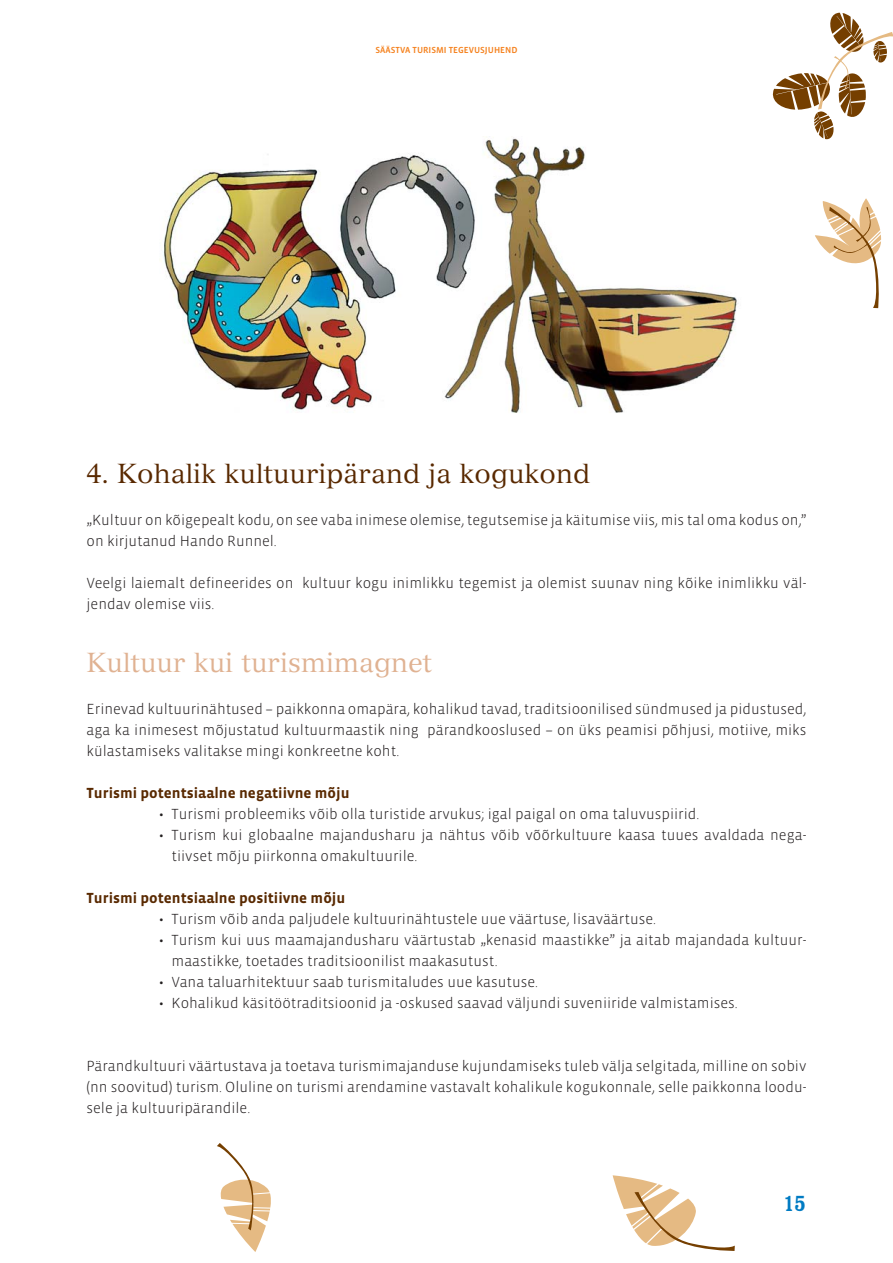
<style>
.page{position:relative;width:893px;height:1263px;background:#fff}
.page>*{position:absolute;margin:0;border:0;box-sizing:border-box;transform-origin:0 0}
.t1{font:27px "Versailles";color:#592900}
.t2{font:27px "Versailles";color:#e0b292}
.t3{font:24px "Rosewood Fill";color:#007bc3}
.t4{font:300 15px/21px "Vista Sans";color:#231f20}
.t5{font:700 15px "Vista Sans";color:#592900}
.t6{font:9px "Vista Sans Med";color:#f5821f}
</style>
<div class="page">
<svg style="left:217px;top:1143px;width:54px;height:109px"></svg>
<svg style="left:613px;top:1175px;width:122px;height:76px"></svg>
<svg style="left:772px;top:13px;width:121px;height:127px"></svg>
<svg style="left:815px;top:198px;width:67px;height:110px"></svg>
<div style="left:85px;top:136px;width:723px;height:326px;background:#fff"></div>
<img style="left:163px;top:137px;width:576px;height:276px">
<p class="t6" style="left:375px;top:46px;width:144px">SÄÄSTVA TURISMI TEGEVUSJUHEND</p>
<h1 class="t1" style="left:87px;top:463px;width:505px">4. Kohalik kultuuripärand ja kogukond</h1>
<p class="t4" style="left:87px;top:510px;width:721px">„Kultuur on kõigepealt kodu, on see vaba inimese olemise, tegutsemise ja käitumise viis, mis tal oma kodus on,” on kirjutanud Hando Runnel.</p>
<p class="t4" style="left:87px;top:573px;width:721px">Veelgi laiemalt defineerides on kultuur kogu inimlikku tegemist ja olemist suunav ning kõike inimlikku väl&shy;jendav olemise viis.</p>
<h1 class="t2" style="left:87px;top:652px;width:347px">Kultuur kui turismimagnet</h1>
<p class="t4" style="left:87px;top:699px;width:721px;text-align:justify">Erinevad kultuurinähtused – paikkonna omapära, kohalikud tavad, traditsioonilised sündmused ja pidustused, aga ka inimesest mõjustatud kultuurmaastik ning pärandkooslused – on üks peamisi põhjusi, motiive, miks külastamiseks valitakse mingi konkreetne koht.</p>
<p class="t5" style="left:87px;top:786px;width:265px">Turismi potentsiaalne negatiivne mõju</p>
<p class="t4" style="left:159px;top:804px;width:542px">• Turismi probleemiks võib olla turistide arvukus; igal paigal on oma taluvuspiirid.</p>
<p class="t4" style="left:172px;top:825px;width:636px;text-indent:-13px">• Turism kui globaalne majandusharu ja nähtus võib võõrkultuure kaasa tuues avaldada nega - tiivset mõju piirkonna omakultuurile.</p>
<p class="t5" style="left:87px;top:891px;width:260px">Turismi potentsiaalne positiivne mõju</p>
<p class="t4" style="left:159px;top:909px;width:499px">• Turism võib anda paljudele kultuurinähtustele uue väärtuse, lisaväärtuse.</p>
<p class="t4" style="left:172px;top:930px;width:636px;text-indent:-13px">• Turism kui uus maamajandusharu väärtustab „kenasid maastikke” ja aitab majandada kultuur&shy;maastikke, toetades traditsioonilist maakasutust.</p>
<p class="t4" style="left:159px;top:972px;width:381px">• Vana taluarhitektuur saab turismitaludes uue kasutuse.</p>
<p class="t4" style="left:159px;top:993px;width:580px">• Kohalikud käsitöötraditsioonid ja -oskused saavad väljundi suveniiride valmistamises.</p>
<p class="t4" style="left:87px;top:1056px;width:721px;text-align:justify">Pärandkultuuri väärtustava ja toetava turismimajanduse kujundamiseks tuleb välja selgitada, milline on sobiv (nn soovitud) turism. Oluline on turismi arendamine vastavalt kohalikule kogukonnale, selle paikkonna loodu - sele ja kultuuripärandile.</p>
<h2 class="t3" style="left:784px;top:1189px;width:24px">15</h2>
</div>
